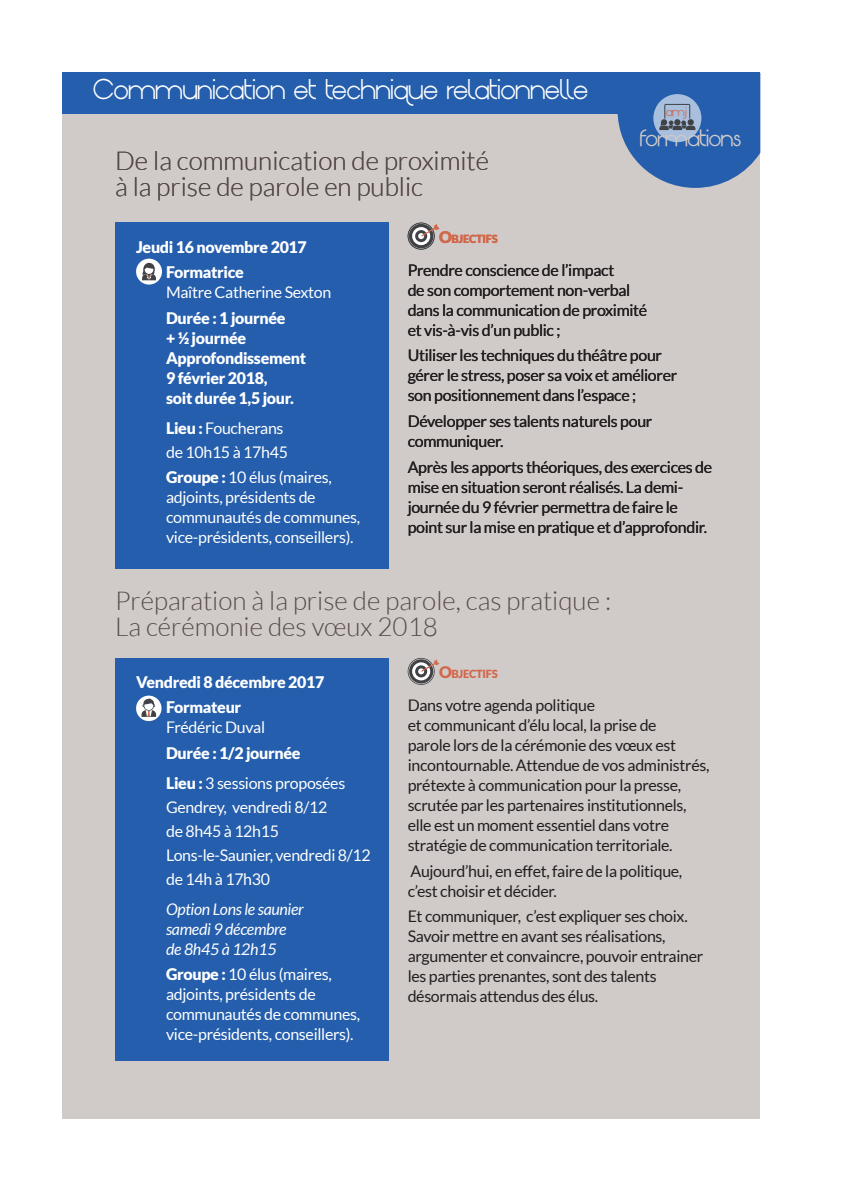
<style>
.page{position:relative;width:842px;height:1191px;background:#fff}
.page>*{position:absolute;margin:0;border:0;box-sizing:border-box;transform-origin:0 0}
.t1{font:300 26px/26px "Lato";color:#564a49}
.t2{font:700 20px "Origin";color:#fff}
.t3{font:800 16.4px "Origin";color:#d0cac9}
.t4{font:16px/20px "Lato";letter-spacing:-.02em;color:#231f20}
.t5{font:16px/20px "Lato";letter-spacing:-.02em;color:#fff}
.t6{font:900 16px/20px "Lato";letter-spacing:-.02em;color:#fff}
.t7{font:italic 16px/20px "Lato";letter-spacing:-.02em;color:#fff}
.t8{font:900 11.2px "Lato";letter-spacing:-.03em;color:#d2684a}
.t9{font:800 9px "Origin";color:#d2684a}
.s1{font-weight:900}
.s2{font-size:16px}
.s3{font-weight:400}
</style>
<div class="page">
<div style="left:62px;top:113px;width:698px;height:1006px;background:#d0cac9"></div>
<div style="left:115px;top:223px;width:273px;height:346px;background:#245eac"></div>
<div style="left:115px;top:658px;width:273px;height:402px;background:#245eac"></div>
<div style="left:136px;top:259px;width:26px;height:25px;background:#fff;border-radius:50%"></div>
<svg style="left:142px;top:263px;width:14px;height:17px"></svg>
<svg style="left:136px;top:695px;width:26px;height:26px"></svg>
<svg style="left:141px;top:698px;width:15px;height:19px"></svg>
<svg style="left:408px;top:223px;width:31px;height:27px"></svg>
<svg style="left:408px;top:658px;width:31px;height:27px"></svg>
<div style="left:62px;top:72px;width:698px;height:41px;background:#245eac"></div>
<svg style="left:617px;top:94px;width:143px;height:94px"></svg>
<p class="t2" style="left:92px;top:74px;width:496px">Communication et technique relationnelle</p>
<h1 class="t1" style="left:115px;top:148px;width:376px">De la communication de proximité à la prise de parole en public</h1>
<p class="t9" style="left:666px;top:104px;width:22px">AMJ</p>
<p class="t3" style="left:640px;top:125px;width:103px">FORMATIONS</p>
<p class="t6" style="left:166px;top:233px;width:142px;line-height:25.6px;text-indent:-30px">Jeudi 16 novembre 2017<br>Formatrice</p>
<p class="t5" style="left:166px;top:282px;width:167px">Maître Catherine Sexton</p>
<p class="t6" style="left:166px;top:308px;width:142px">Durée : 1 journée<br>+ ½ journée<br>Approfondissement<br>9 février 2018,<br>soit durée 1,5 jour.</p>
<p class="t5" style="left:166px;top:416px;width:123px;line-height:24px"><span class="s1">Lieu :</span> Foucherans de 10h15 à 17h45</p>
<p class="t5" style="left:166px;top:467px;width:196px"><span class="s1">Groupe :</span> 10 élus (maires, adjoints, présidents de communautés de communes, vice-présidents, conseillers).</p>
<p class="t8" style="left:439px;top:232px;width:60px"><span class="s2">O</span>BJECTIFS</p>
<p class="t4" style="left:408px;top:260px;width:241px">Prendre conscience de l’impact<br>de son comportement non-verbal dans la communication de proximité et vis-à-vis d’un public ;</p>
<p class="t4" style="left:408px;top:345px;width:271px">Utiliser les techniques du théâtre pour gérer le stress, poser sa voix et améliorer son positionnement dans l’espace ;</p>
<p class="t4" style="left:408px;top:411px;width:246px">Développer ses talents naturels pour communiquer.</p>
<p class="t4" style="left:408px;top:457px;width:306px">Après les apports théoriques, des exercices de mise en situation seront réalisés. La demi&shy;journée du 9 février permettra de faire le point sur la mise en pratique et d’approfondir.</p>
<h1 class="t1" style="left:115px;top:587px;width:498px">Préparation à la prise de parole, cas pratique :<br>La cérémonie des vœux 2018</h1>
<p class="t6" style="left:166px;top:669px;width:160px;line-height:25.6px;text-indent:-30px">Vendredi 8 décembre 2017<br>Formateur</p>
<p class="t5" style="left:166px;top:717px;width:101px">Frédéric Duval</p>
<p class="t6" style="left:166px;top:738px;width:181px;line-height:29.6px">Durée : 1/2 journée<br>Lieu : <span class="s3">3 sessions proposées</span></p>
<p class="t5" style="left:166px;top:795px;width:206px;line-height:24px">Gendrey, vendredi 8/12<br>de 8h45 à 12h15<br>Lons-le-Saunier, vendredi 8/12 de 14h à 17h30</p>
<p class="t7" style="left:166px;top:899px;width:139px">Option Lons le saunier samedi 9 décembre de 8h45 à 12h15</p>
<p class="t5" style="left:166px;top:964px;width:196px"><span class="s1">Groupe :</span> 10 élus (maires, adjoints, présidents de communautés de communes, vice-présidents, conseillers).</p>
<p class="t8" style="left:439px;top:668px;width:60px"><span class="s2">O</span>BJECTIFS</p>
<p class="t4" style="left:408px;top:695px;width:303px">Dans votre agenda politique<br>et communicant d’élu local, la prise de<br>parole lors de la cérémonie des vœux est incontournable. Attendue de vos administrés, prétexte à communication pour la presse, scrutée par les partenaires institutionnels, elle est un moment essentiel dans votre stratégie de communication territoriale.</p>
<p class="t4" style="left:408px;top:861px;width:276px">Aujourd’hui, en effet, faire de la politique, c’est choisir et décider.</p>
<p class="t4" style="left:408px;top:906px;width:297px">Et communiquer, c’est expliquer ses choix.<br>Savoir mettre en avant ses réalisations, argumenter et convaincre, pouvoir entrainer les parties prenantes, sont des talents désormais attendus des élus.</p>
</div>
